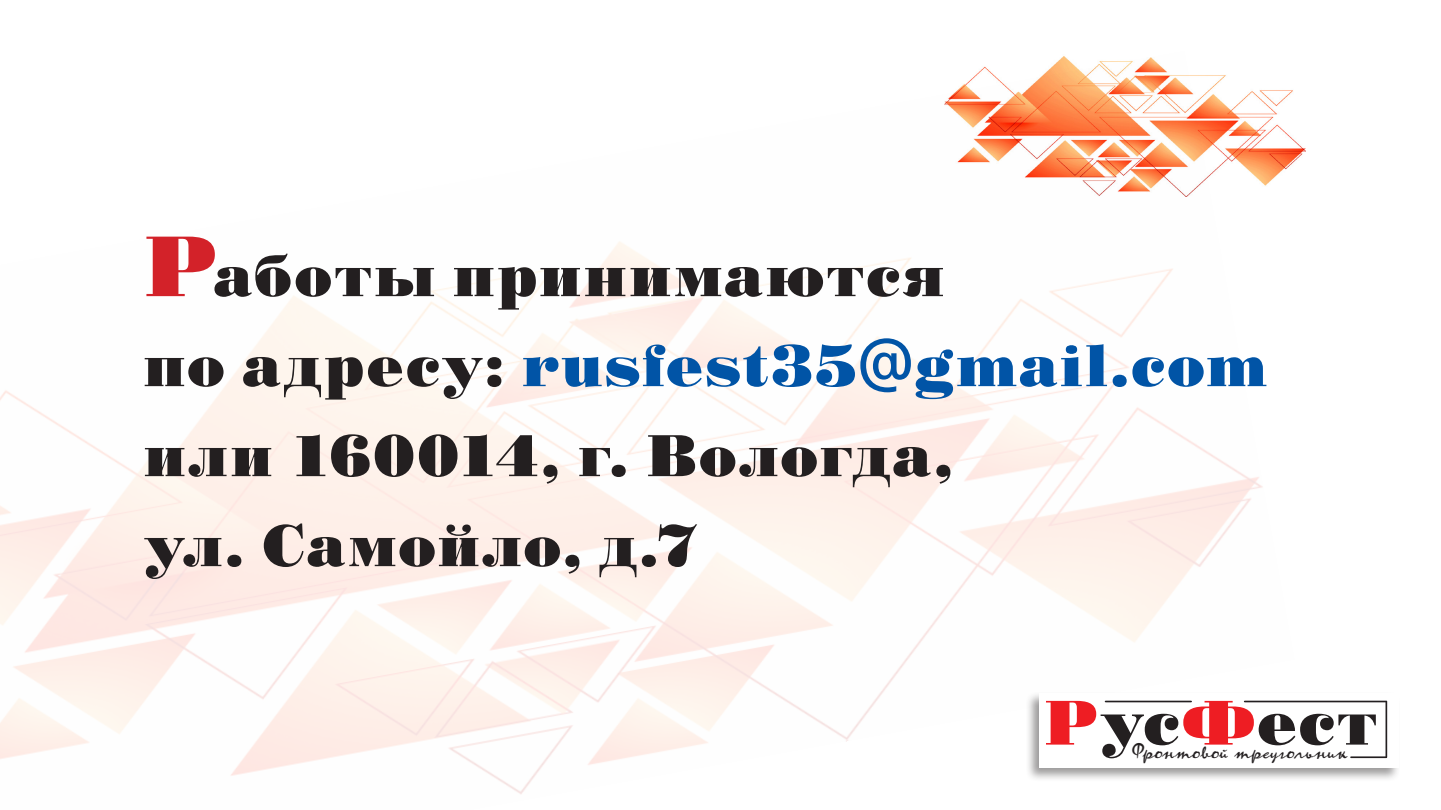
<style>
.page{position:relative;width:1441px;height:810px;background:#fff}
.page>*{position:absolute;margin:0;border:0;box-sizing:border-box;transform-origin:0 0}
.t1{font:62.4px "Standard Poster C";letter-spacing:.02em;color:#231f20}
.t2{font:58.5px/90px "Standard Poster C";letter-spacing:.02em;color:#231f20}
.t3{font:17.4px "Kisty AC";letter-spacing:.04em;color:#231f20;scale:1.11 1}
.s1{font-size:85.05px;color:#d32229}
.s2{color:#0154a6}
.s3{font-family:"SPSL Old King C";color:#0154a6}
.s4{color:#ee1d23}
.s5{font-size:23.25px}
</style>
<div class="page">
<img style="left:0;top:242px;width:1263px;height:552px">
<div style="left:1024px;top:691px;width:376px;height:91px;background:#231f20;opacity:.45"></div>
<div style="left:1038px;top:693px;width:360px;height:74px;background:#fff"></div>
<hr style="left:1350px;top:756px;width:36px;height:2px;background:#231f20">
<hr style="left:1244px;top:701px;width:142px;height:1px;background:#231f20">
<hr style="left:1385px;top:702px;width:1px;height:55px;background:#231f20">
<hr style="left:1105px;top:701px;width:85px;height:1px;background:#231f20">
<img style="left:944px;top:56px;width:360px;height:141px">
<p class="t2" style="left:143px;top:233px;width:1126px"><span class="s1">Р</span>аботы принимаются<br>по адресу: <span class="s2">rusfest35</span><span class="s3">@</span><span class="s2">gmail.com </span>или 160014, г. Вологда,<br>ул. Самойло, д.7</p>
<p class="t1" style="left:1043px;top:691px;width:335px"><span class="s4">Р</span>ус<span class="s4">Ф</span>ест</p>
<p class="t3" style="left:1130px;top:743px;width:196px"><span class="s5">Ф</span>ронтовой треугольник</p>
</div>
